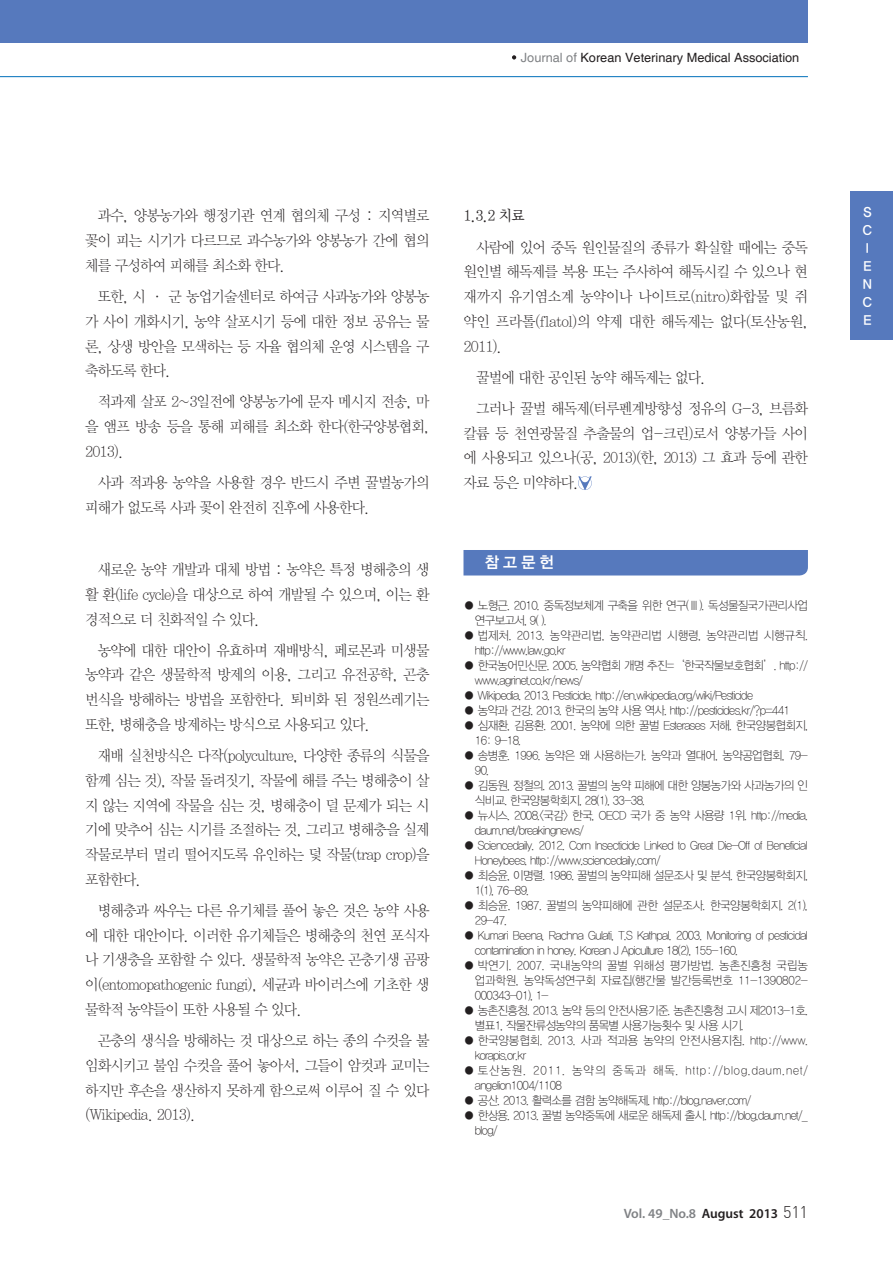
<style>
.page{position:relative;width:893px;height:1263px;background:#fff}
.page>*{position:absolute;margin:0;border:0;box-sizing:border-box;transform-origin:0 0}
.t1{font:15.75px "YDIYGO340";color:#fff}
.t2{font:15px/24.8px "YDIY Mj O310";letter-spacing:-.05em;color:#231f20;text-align:justify;scale:.95 1}
.t3{font:15px "YDIY Mj O330";color:#231f20;scale:.95 1}
.t4{font:600 13.5px "Myriad Pro";color:#808285}
.t5{font:13.5px "YDIYGO340";color:#fff}
.t6{font:12.75px "Helvetica";color:#231f20}
.t7{font:12px/15px "YDIYGO310";letter-spacing:-.05em;color:#231f20;scale:.95 1}
.t8{font:12px/15px "YDIYGO310";letter-spacing:-.005em;color:#231f20;scale:.95 1}
.t9{font:12px/15px "YDIYGO310";letter-spacing:.08em;color:#231f20;scale:.95 1}
.s1{color:#808285}
.s2{font-family:"YDIYGO330"}
.s3{color:#231f20}
.s4{font-family:"Dinlig";font-weight:400;font-size:16.5px;color:#231f20}
</style>
<div class="page">
<svg style="left:512px;top:55px;width:4px;height:5px"></svg>
<svg style="left:578px;top:476px;width:14px;height:14px"></svg>
<div style="left:0;top:0;width:808px;height:43px;background:#5679bd"></div>
<hr style="left:0;top:76px;width:808px;height:1px;background:#006fba">
<div style="left:850px;top:191px;width:43px;height:149px;background:#5679bd"></div>
<div style="left:463px;top:550px;width:345px;height:25px;background:#5679bd"></div>
<p class="t6" style="left:521px;top:50px;width:280px"><span class="s1">Journal of</span> Korean Veterinary Medical Association</p>
<p class="t2" style="left:85px;top:204px;width:364px;text-indent:13px">과수, 양봉농가와 행정기관 연계 협의체 구성 : 지역별로 꽃이 피는 시기가 다르므로 과수농가와 양봉농가 간에 협의 체를 구성하여 피해를 최소화 한다.</p>
<p class="t2" style="left:85px;top:285px;width:364px;text-indent:13px">또한, 시 · 군 농업기술센터로 하여금 사과농가와 양봉농 가 사이 개화시기, 농약 살포시기 등에 대한 정보 공유는 물 론, 상생 방안을 모색하는 등 자율 협의체 운영 시스템을 구 축하도록 한다.</p>
<p class="t2" style="left:85px;top:390px;width:364px;text-indent:13px">적과제 살포 2~3일전에 양봉농가에 문자 메시지 전송, 마 을 앰프 방송 등을 통해 피해를 최소화 한다(한국양봉협회, 2013).</p>
<p class="t2" style="left:85px;top:471px;width:364px;text-indent:13px">사과 적과용 농약을 사용할 경우 반드시 주변 꿀벌농가의 피해가 없도록 사과 꽃이 완전히 진후에 사용한다.</p>
<p class="t2" style="left:85px;top:558px;width:364px;text-indent:13px">새로운 농약 개발과 대체 방법 : 농약은 특정 병해충의 생 활 환(life cycle)을 대상으로 하여 개발될 수 있으며, 이는 환 경적으로 더 친화적일 수 있다.</p>
<p class="t2" style="left:85px;top:638px;width:364px;text-indent:13px">농약에 대한 대안이 유효하며 재배방식, 페로몬과 미생물 농약과 같은 생물학적 방제의 이용, 그리고 유전공학, 곤충 번식을 방해하는 방법을 포함한다. 퇴비화 된 정원쓰레기는 또한, 병해충을 방제하는 방식으로 사용되고 있다.</p>
<p class="t2" style="left:85px;top:744px;width:364px;text-indent:13px">재배 실천방식은 다작(polyculture, 다양한 종류의 식물을 함께 심는 것), 작물 돌려짓기, 작물에 해를 주는 병해충이 살 지 않는 지역에 작물을 심는 것, 병해충이 덜 문제가 되는 시 기에 맞추어 심는 시기를 조절하는 것, 그리고 병해충을 실제 작물로부터 멀리 떨어지도록 유인하는 덫 작물(trap crop)을 포함한다.</p>
<p class="t2" style="left:85px;top:899px;width:364px;text-indent:13px">병해충과 싸우는 다른 유기체를 풀어 놓은 것은 농약 사용 에 대한 대안이다. 이러한 유기체들은 병해충의 천연 포식자 나 기생충을 포함할 수 있다. 생물학적 농약은 곤충기생 곰팡 이(entomopathogenic fungi), 세균과 바이러스에 기초한 생 물학적 농약들이 또한 사용될 수 있다.</p>
<p class="t2" style="left:85px;top:1029px;width:364px;text-indent:13px">곤충의 생식을 방해하는 것 대상으로 하는 종의 수컷을 불 임화시키고 불임 수컷을 풀어 놓아서, 그들이 암컷과 교미는 하지만 후손을 생산하지 못하게 함으로써 이루어 질 수 있다 (Wikipedia. 2013).</p>
<p class="t3" style="left:463px;top:208px;width:66px">1.3.2 치료</p>
<p class="t2" style="left:463px;top:235px;width:364px;text-indent:13px">사람에 있어 중독 원인물질의 종류가 확실할 때에는 중독 원인별 해독제를 복용 또는 주사하여 해독시킬 수 있으나 현 재까지 유기염소계 농약이나 나이트로(nitro)화합물 및 쥐 약인 프라톨(flatol)의 약제 대한 해독제는 없다(토산농원, 2011).</p>
<p class="t2" style="left:476px;top:365px;width:243px">꿀벌에 대한 공인된 농약 해독제는 없다.</p>
<p class="t2" style="left:463px;top:396px;width:364px;text-indent:13px">그러나 꿀벌 해독제(터루펜계방향성 정유의 G-3, 브름화 칼륨 등 천연광물질 추출물의 업-크린)로서 양봉가들 사이 에 사용되고 있으나(공, 2013)(한, 2013) 그 효과 등에 관한 자료 등은 미약하다.</p>
<p class="t1" style="left:485px;top:554px;width:71px">참 고 문 헌</p>
<p class="t7" style="left:475px;top:598px;width:352px;text-indent:-11px"><span class="s2">●</span> 노형근. 2010. 중독정보체계 구축을 위한 연구(Ⅲ). 독성물질국가관리사업 연구보고서, 9( ).</p>
<p class="t8" style="left:475px;top:628px;width:352px;text-indent:-11px"><span class="s2">●</span> 법제처. 2013. 농약관리법, 농약관리법 시행령, 농약관리법 시행규칙. http://www.law.go.kr</p>
<p class="t7" style="left:475px;top:658px;width:352px;text-indent:-11px"><span class="s2">●</span> 한국농어민신문. 2005. 농약협회 개명 추진=‘한국작물보호협회’. http:// www.agrinet.co.kr/news/</p>
<p class="t7" style="left:463px;top:688px;width:306px"><span class="s2">●</span> Wikipedia. 2013. Pesticide. http://en.wikipedia.org/wiki/Pesticide</p>
<p class="t7" style="left:463px;top:703px;width:345px"><span class="s2">●</span> 농약과 건강. 2013. 한국의 농약 사용 역사. http://pesticides.kr/?p=441</p>
<p class="t7" style="left:475px;top:718px;width:352px;text-indent:-11px"><span class="s2">●</span> 심재환, 김용환. 2001. 농약에 의한 꿀벌 Esterases 저해. 한국양봉협회지,<br>16: 9-18.</p>
<p class="t7" style="left:475px;top:748px;width:352px;text-indent:-11px"><span class="s2">●</span> 송병훈. 1996. 농약은 왜 사용하는가. 농약과 열대어, 농약공업협회, 79-<br>90.</p>
<p class="t7" style="left:475px;top:778px;width:352px;text-indent:-11px"><span class="s2">●</span> 김동원, 정철의. 2013. 꿀벌의 농약 피해에 대한 양봉농가와 사과농가의 인 식비교. 한국양봉학회지, 28(1), 33-38.</p>
<p class="t7" style="left:475px;top:808px;width:352px;text-indent:-11px"><span class="s2">●</span> 뉴시스. 2008.&lt;국감&gt; 한국, OECD 국가 중 농약 사용량 1위. http://media. daum.net/breakingnews/</p>
<p class="t7" style="left:475px;top:838px;width:352px;text-indent:-11px"><span class="s2">●</span> Sciencedaily. 2012. Corn Insecticide Linked to Great Die-Off of Beneficial<br>Honeybees. http://www.sciencedaily.com/</p>
<p class="t7" style="left:475px;top:868px;width:352px;text-indent:-11px"><span class="s2">●</span> 최승윤, 이명렬. 1986. 꿀벌의 농약피해 설문조사 및 분석. 한국양봉학회지,<br>1(1), 76-89.</p>
<p class="t7" style="left:475px;top:898px;width:352px;text-indent:-11px"><span class="s2">●</span> 최승윤. 1987. 꿀벌의 농약피해에 관한 설문조사. 한국양봉학회지. 2(1),<br>29-47.</p>
<p class="t7" style="left:475px;top:928px;width:352px;text-indent:-11px"><span class="s2">●</span> Kumari Beena, Rachna Gulati, T.S Kathpal. 2003. Monitoring of pesticidal contamination in honey. Korean J Apiculture 18(2), 155-160.</p>
<p class="t7" style="left:475px;top:958px;width:352px;text-align:justify;text-indent:-11px"><span class="s2">●</span> 박연기. 2007. 국내농약의 꿀벌 위해성 평가방법. 농촌진흥청 국립농 업과학원, 농약독성연구회 자료집(행간물 발간등록번호 11-1390802- 000343-01), 1-</p>
<p class="t7" style="left:475px;top:1003px;width:352px;text-indent:-11px"><span class="s2">●</span> 농촌진흥청. 2013. 농약 등의 안전사용기준. 농촌진흥청 고시 제2013-1호. 별표1, 작물잔류성농약의 품목별 사용가능횟수 및 사용 시기.</p>
<p class="t8" style="left:475px;top:1033px;width:352px;text-indent:-11px"><span class="s2">●</span> 한국양봉협회. 2013. 사과 적과용 농약의 안전사용지침. http://www. korapis.or.kr</p>
<p class="t9" style="left:475px;top:1063px;width:352px;text-indent:-11px"><span class="s2">●</span> 토산농원. 2011. 농약의 중독과 해독. http://blog.daum.net/ angelion1004/1108</p>
<p class="t7" style="left:463px;top:1093px;width:304px"><span class="s2">●</span> 공산. 2013. 활력소를 겸함 농약해독제. http://blog.naver.com/</p>
<p class="t7" style="left:475px;top:1108px;width:352px;text-indent:-11px"><span class="s2">●</span> 한상용. 2013. 꿀벌 농약중독에 새로운 해독제 출시. http://blog.daum.net/_ blog/</p>
<p class="t4" style="left:624px;top:1205px;width:186px">Vol. 49_No.8 <span class="s3">August 2013</span> <span class="s4">511</span></p>
<p class="t5" style="left:863px;top:204px;width:10px">S</p>
<p class="t5" style="left:863px;top:222px;width:11px">C</p>
<p class="t5" style="left:866px;top:240px;width:5px">I</p>
<p class="t5" style="left:863px;top:258px;width:10px">E</p>
<p class="t5" style="left:863px;top:276px;width:11px">N</p>
<p class="t5" style="left:863px;top:294px;width:11px">C</p>
<p class="t5" style="left:863px;top:312px;width:10px">E</p>
</div>
